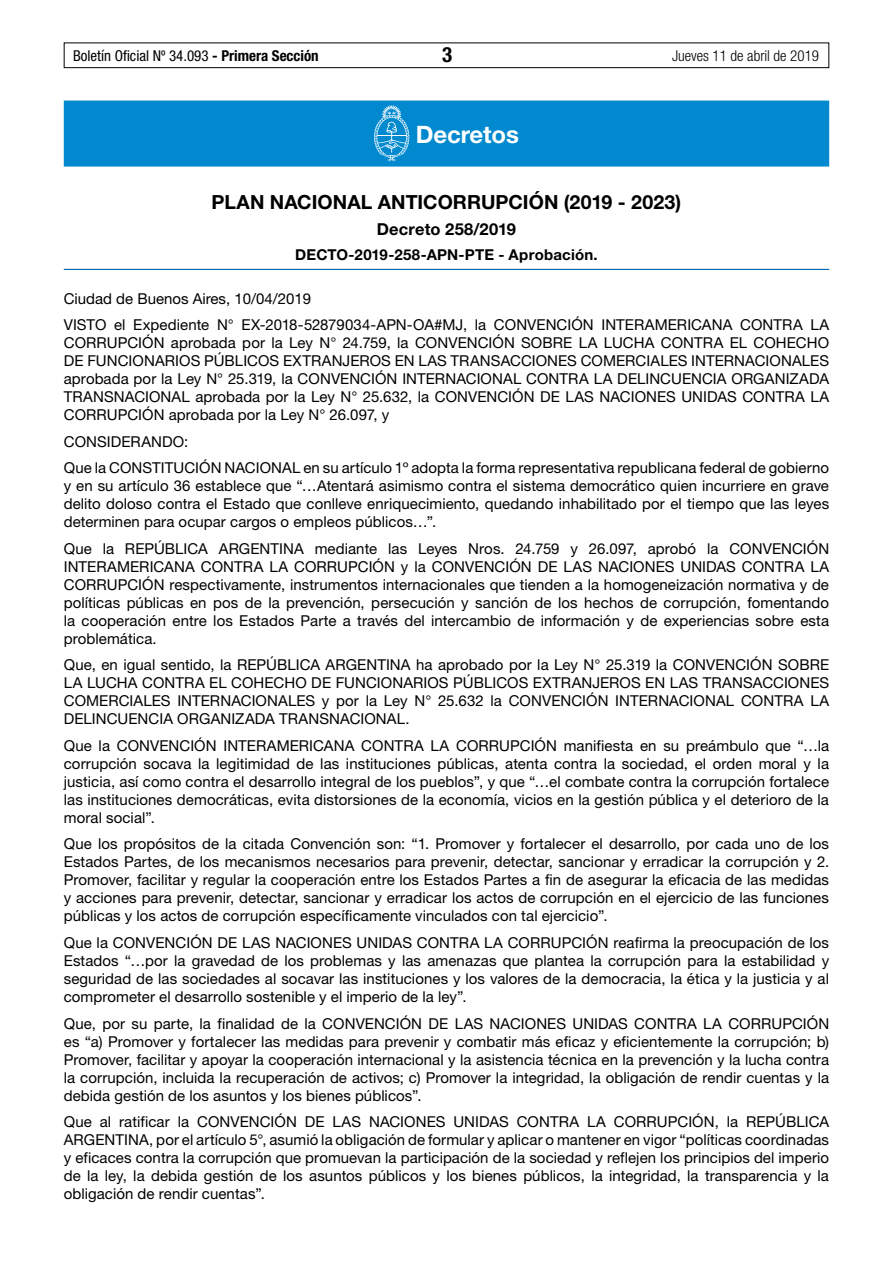
<style>
.page{position:relative;width:893px;height:1263px;background:#fff}
.page>*{position:absolute;margin:0;border:0;box-sizing:border-box;transform-origin:0 0}
.t1{font:700 24px "Helvetica Neue LT Std";letter-spacing:-.005em;color:#fff}
.t2{font:700 condensed 21px "Helvetica Neue LT Std";color:#000}
.t3{font:700 19.5px "Helvetica Neue LT Std";color:#000}
.t4{font:700 16.5px "Helvetica Neue LT Std";letter-spacing:.01em;color:#000}
.t5{font:15px/18px "Helvetica Neue LT Std";letter-spacing:.005em;color:#000;text-align:justify}
.t6{font:condensed 15px "Helvetica Neue LT Std";color:#000}
.t7{font:700 15px "Helvetica Neue LT Std";letter-spacing:.015em;color:#000}
.t8{font:300 condensed 15px "Helvetica Neue LT Std";color:#000}
.s1{font-weight:700}
</style>
<div class="page">
<div style="left:64px;top:43px;width:765px;height:25px;border:1px solid #000"></div>
<div style="left:64px;top:101px;width:765px;height:66px;background:#0089cf"></div>
<hr style="left:64px;top:269px;width:765px;height:1px;background:#0066b3">
<svg style="left:374px;top:105px;width:35px;height:56px"></svg>
<p class="t6" style="left:73px;top:47px;width:247px">Boletín Oficial Nº 34.093 <span class="s1">- Primera Sección</span></p>
<h2 class="t2" style="left:442px;top:42px;width:12px">3</h2>
<p class="t8" style="left:672px;top:47px;width:148px">Jueves 11 de abril de 2019</p>
<h1 class="t1" style="left:416px;top:120px;width:105px">Decretos</h1>
<h3 class="t3" style="left:212px;top:190px;width:471px">PLAN NACIONAL ANTICORRUPCIÓN (2019 - 2023)</h3>
<p class="t4" style="left:377px;top:219px;width:141px">Decreto 258/2019</p>
<p class="t7" style="left:295px;top:246px;width:304px">DECTO-2019-258-APN-PTE - Aprobación.</p>
<p class="t5" style="left:64px;top:285px;width:767px;line-height:26.5px">Ciudad de Buenos Aires, 10/04/2019<br>VISTO el Expediente N° EX-2018-52879034-APN-OA#MJ, la CONVENCIÓN INTERAMERICANA CONTRA LA</p>
<p class="t5" style="left:64px;top:334px;width:767px">CORRUPCIÓN aprobada por la Ley N° 24.759, la CONVENCIÓN SOBRE LA LUCHA CONTRA EL COHECHO DE FUNCIONARIOS PÚBLICOS EXTRANJEROS EN LAS TRANSACCIONES COMERCIALES INTERNACIONALES aprobada por la Ley N° 25.319, la CONVENCIÓN INTERNACIONAL CONTRA LA DELINCUENCIA ORGANIZADA TRANSNACIONAL aprobada por la Ley N° 25.632, la CONVENCIÓN DE LAS NACIONES UNIDAS CONTRA LA CORRUPCIÓN aprobada por la Ley N° 26.097, y</p>
<p class="t5" style="left:64px;top:428px;width:767px;line-height:26.5px">CONSIDERANDO:<br>Que la CONSTITUCIÓN NACIONAL en su artículo 1º adopta la forma representativa republicana federal de gobierno</p>
<p class="t5" style="left:64px;top:477px;width:767px">y en su artículo 36 establece que “…Atentará asimismo contra el sistema democrático quien incurriere en grave delito doloso contra el Estado que conlleve enriquecimiento, quedando inhabilitado por el tiempo que las leyes determinen para ocupar cargos o empleos públicos…”.</p>
<p class="t5" style="left:64px;top:539px;width:767px">Que la REPÚBLICA ARGENTINA mediante las Leyes Nros. 24.759 y 26.097, aprobó la CONVENCIÓN INTERAMERICANA CONTRA LA CORRUPCIÓN y la CONVENCIÓN DE LAS NACIONES UNIDAS CONTRA LA CORRUPCIÓN respectivamente, instrumentos internacionales que tienden a la homogeneización normativa y de políticas públicas en pos de la prevención, persecución y sanción de los hechos de corrupción, fomentando la cooperación entre los Estados Parte a través del intercambio de información y de experiencias sobre esta problemática.</p>
<p class="t5" style="left:64px;top:656px;width:767px">Que, en igual sentido, la REPÚBLICA ARGENTINA ha aprobado por la Ley N° 25.319 la CONVENCIÓN SOBRE LA LUCHA CONTRA EL COHECHO DE FUNCIONARIOS PÚBLICOS EXTRANJEROS EN LAS TRANSACCIONES COMERCIALES INTERNACIONALES y por la Ley N° 25.632 la CONVENCIÓN INTERNACIONAL CONTRA LA DELINCUENCIA ORGANIZADA TRANSNACIONAL.</p>
<p class="t5" style="left:64px;top:736px;width:767px">Que la CONVENCIÓN INTERAMERICANA CONTRA LA CORRUPCIÓN manifiesta en su preámbulo que “…la corrupción socava la legitimidad de las instituciones públicas, atenta contra la sociedad, el orden moral y la justicia, así como contra el desarrollo integral de los pueblos”, y que “…el combate contra la corrupción fortalece las instituciones democráticas, evita distorsiones de la economía, vicios en la gestión pública y el deterioro de la moral social”.</p>
<p class="t5" style="left:64px;top:835px;width:767px">Que los propósitos de la citada Convención son: “1. Promover y fortalecer el desarrollo, por cada uno de los Estados Partes, de los mecanismos necesarios para prevenir, detectar, sancionar y erradicar la corrupción y 2.<br>Promover, facilitar y regular la cooperación entre los Estados Partes a fin de asegurar la eficacia de las medidas y acciones para prevenir, detectar, sancionar y erradicar los actos de corrupción en el ejercicio de las funciones públicas y los actos de corrupción específicamente vinculados con tal ejercicio”.</p>
<p class="t5" style="left:64px;top:933px;width:767px">Que la CONVENCIÓN DE LAS NACIONES UNIDAS CONTRA LA CORRUPCIÓN reafirma la preocupación de los Estados “…por la gravedad de los problemas y las amenazas que plantea la corrupción para la estabilidad y seguridad de las sociedades al socavar las instituciones y los valores de la democracia, la ética y la justicia y al comprometer el desarrollo sostenible y el imperio de la ley”.</p>
<p class="t5" style="left:64px;top:1014px;width:767px">Que, por su parte, la finalidad de la CONVENCIÓN DE LAS NACIONES UNIDAS CONTRA LA CORRUPCIÓN es “a) Promover y fortalecer las medidas para prevenir y combatir más eficaz y eficientemente la corrupción; b)<br>Promover, facilitar y apoyar la cooperación internacional y la asistencia técnica en la prevención y la lucha contra la corrupción, incluida la recuperación de activos; c) Promover la integridad, la obligación de rendir cuentas y la debida gestión de los asuntos y los bienes públicos”.</p>
<p class="t5" style="left:64px;top:1112px;width:767px">Que al ratificar la CONVENCIÓN DE LAS NACIONES UNIDAS CONTRA LA CORRUPCIÓN, la REPÚBLICA ARGENTINA, por el artículo 5°, asumió la obligación de formular y aplicar o mantener en vigor “políticas coordinadas y eficaces contra la corrupción que promuevan la participación de la sociedad y reflejen los principios del imperio de la ley, la debida gestión de los asuntos públicos y los bienes públicos, la integridad, la transparencia y la obligación de rendir cuentas”.</p>
</div>
